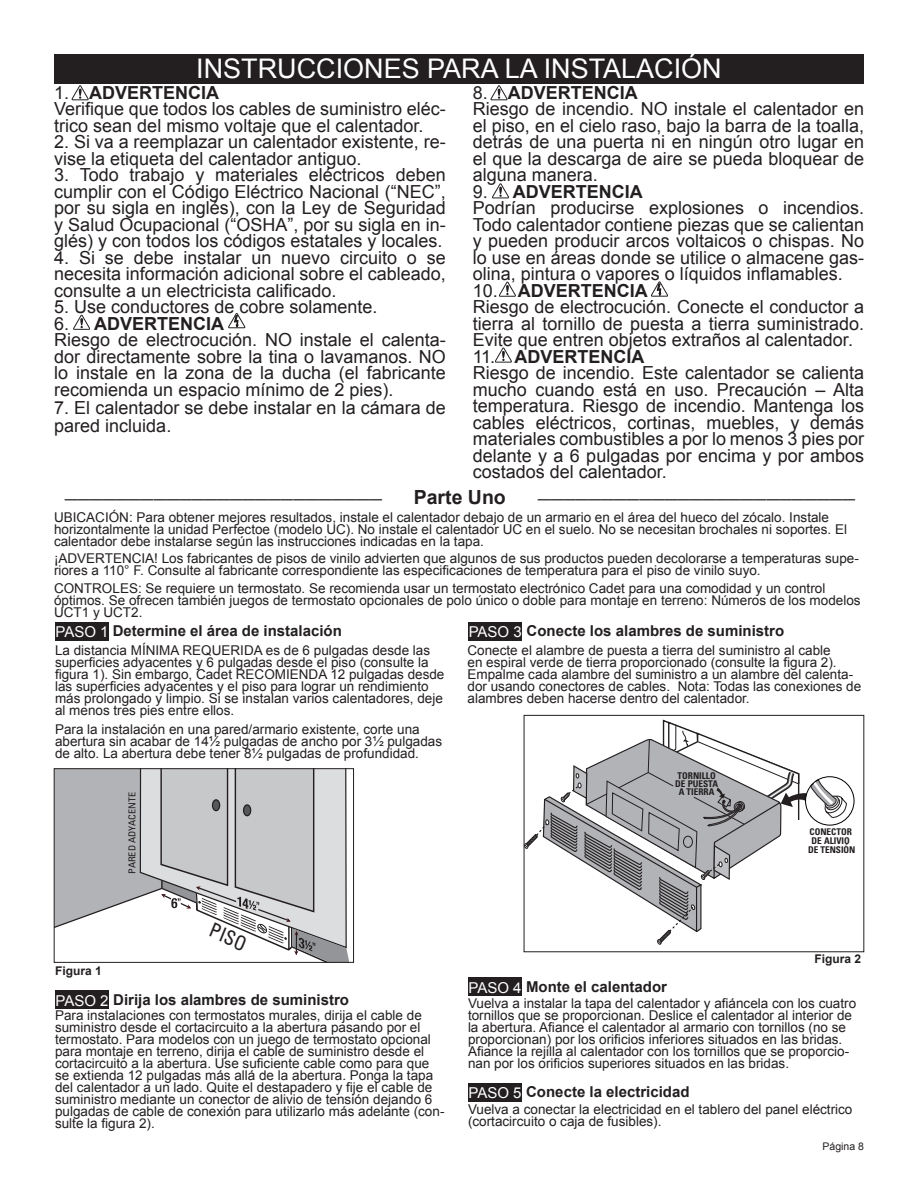
<style>
.page{position:relative;width:918px;height:1188px;background:#fff}
.page>*{position:absolute;margin:0;border:0;box-sizing:border-box;transform-origin:0 0}
.t1{font:27px "Arial";color:#fff}
.t2{font:700 condensed 25.5px "Univers";color:#231f20}
.t3{font:condensed 20.1px "Univers";color:#231f20;scale:.96 1}
.t4{font:700 19.5px "Arial";color:#231f20}
.t5{font:18px/16.5px "Arial";color:#231f20;text-align:justify}
.t6{font:700 18px "Arial";color:#231f20}
.t7{font:700 15px "Arial";color:#231f20}
.t8{font:15px "Arial";color:#fff}
.t9{font:13.5px/12px "Arial";color:#231f20}
.t10{font:700 12px "Arial";color:#231f20}
.t11{font:10.5px "Arial";color:#231f20}
.t12{font:condensed 9.6px "Univers";color:#231f20;scale:1.07 1}
.t13{font:700 condensed 9.3px/9.3px "Univers";color:#231f20;text-align:center}
.s1{font-weight:400}
.s2{font-weight:400;color:#fff}
</style>
<div class="page">
<div style="left:54px;top:54px;width:810px;height:29px;background:#231f20"></div>
<svg style="left:56px;top:770px;width:293px;height:191px"></svg>
<div style="left:54px;top:768px;width:300px;height:195px;border:1px solid #231f20"></div>
<svg style="left:526px;top:720px;width:322px;height:225px"></svg>
<div style="left:524px;top:715px;width:340px;height:237px;border:1px solid #231f20"></div>
<div style="left:55px;top:622px;width:54px;height:19px;background:#231f20"></div>
<div style="left:468px;top:622px;width:54px;height:19px;background:#231f20"></div>
<div style="left:55px;top:990px;width:54px;height:19px;background:#231f20"></div>
<div style="left:468px;top:977px;width:54px;height:19px;background:#231f20"></div>
<div style="left:468px;top:1083px;width:54px;height:19px;background:#231f20"></div>
<svg style="left:73px;top:315px;width:17px;height:15px"></svg>
<svg style="left:228px;top:313px;width:17px;height:16px"></svg>
<svg style="left:491px;top:85px;width:16px;height:15px"></svg>
<svg style="left:72px;top:85px;width:16px;height:15px"></svg>
<svg style="left:499px;top:282px;width:17px;height:14px"></svg>
<svg style="left:651px;top:281px;width:17px;height:16px"></svg>
<svg style="left:492px;top:183px;width:17px;height:15px"></svg>
<svg style="left:495px;top:348px;width:17px;height:14px"></svg>
<p class="t1" style="left:196px;top:51px;width:527px">INSTRUCCIONES PARA LA INSTALACIÓN</p>
<p class="t6" style="left:54px;top:81px;width:167px"><span class="s1">1.</span> ADVERTENCIA</p>
<p class="t5" style="left:54px;top:101px;width:393px">Verifique que todos los cables de suministro eléc&shy;trico sean del mismo voltaje que el calentador.</p>
<p class="t5" style="left:54px;top:134px;width:393px">2. Si va a reemplazar un calentador existente, re&shy;vise la etiqueta del calentador antiguo.</p>
<p class="t5" style="left:54px;top:167px;width:393px">3. Todo trabajo y materiales eléctricos deben cumplir con el Código Eléctrico Nacional (“NEC”, por su sigla en inglés), con la Ley de Seguridad y Salud Ocupacional (“OSHA”, por su sigla en in&shy;glés) y con todos los códigos estatales y locales.</p>
<p class="t5" style="left:54px;top:249px;width:393px">4. Si se debe instalar un nuevo circuito o se necesita información adicional sobre el cableado, consulte a un electricista calificado.</p>
<p class="t5" style="left:54px;top:299px;width:325px">5. Use conductores de cobre solamente.</p>
<p class="t6" style="left:54px;top:312px;width:172px"><span class="s1">6.</span> ADVERTENCIA</p>
<p class="t5" style="left:54px;top:332px;width:393px">Riesgo de electrocución. NO instale el calenta&shy;dor directamente sobre la tina o lavamanos. NO lo instale en la zona de la ducha (el fabricante recomienda un espacio mínimo de 2 pies).</p>
<p class="t5" style="left:54px;top:399px;width:393px;line-height:18px">7. El calentador se debe instalar en la cámara de pared incluida.</p>
<p class="t6" style="left:473px;top:81px;width:167px"><span class="s1">8.</span> ADVERTENCIA</p>
<p class="t5" style="left:473px;top:101px;width:393px">Riesgo de incendio. NO instale el calentador en el piso, en el cielo raso, bajo la barra de la toalla, detrás de una puerta ni en ningún otro lugar en el que la descarga de aire se pueda bloquear de alguna manera.</p>
<p class="t6" style="left:473px;top:180px;width:172px"><span class="s1">9.</span> ADVERTENCIA</p>
<p class="t5" style="left:473px;top:200px;width:393px">Podrían producirse explosiones o incendios.<br>Todo calentador contiene piezas que se calientan y pueden producir arcos voltaicos o chispas. No lo use en áreas donde se utilice o almacene gas&shy;olina, pintura o vapores o líquidos inflamables.</p>
<p class="t6" style="left:473px;top:279px;width:177px"><span class="s1">10.</span> ADVERTENCIA</p>
<p class="t5" style="left:473px;top:299px;width:393px">Riesgo de electrocución. Conecte el conductor a tierra al tornillo de puesta a tierra suministrado.<br>Evite que entren objetos extraños al calentador.</p>
<p class="t6" style="left:473px;top:345px;width:173px"><span class="s1">11.</span> ADVERTENCIA</p>
<p class="t5" style="left:473px;top:365px;width:393px">Riesgo de incendio. Este calentador se calienta mucho cuando está en uso. Precaución – Alta temperatura. Riesgo de incendio. Mantenga los cables eléctricos, cortinas, muebles, y demás materiales combustibles a por lo menos 3 pies por delante y a 6 pulgadas por encima y por ambos costados del calentador.</p>
<p class="t2" style="left:65px;top:470px;width:319px">_________________________</p>
<p class="t4" style="left:414px;top:484px;width:94px">Parte Uno</p>
<p class="t2" style="left:538px;top:470px;width:319px">_________________________</p>
<p class="t9" style="left:54px;top:511px;width:795px">UBICACIÓN: Para obtener mejores resultados, instale el calentador debajo de un armario en el área del hueco del zócalo. Instale horizontalmente la unidad Perfectoe (modelo UC). No instale el calentador UC en el suelo. No se necesitan brochales ni soportes. El calentador debe instalarse según las instrucciones indicadas en la tapa.</p>
<p class="t9" style="left:54px;top:553px;width:806px">¡ADVERTENCIA! Los fabricantes de pisos de vinilo advierten que algunos de sus productos pueden decolorarse a temperaturas supe&shy;riores a 110° F. Consulte al fabricante correspondiente las especificaciones de temperatura para el piso de vinilo suyo.</p>
<p class="t9" style="left:54px;top:582px;width:808px">CONTROLES: Se requiere un termostato. Se recomienda usar un termostato electrónico Cadet para una comodidad y un control óptimos. Se ofrecen también juegos de termostato opcionales de polo único o doble para montaje en terreno: Números de los modelos<br>UCT1 y UCT2.</p>
<p class="t7" style="left:55px;top:621px;width:288px"><span class="s2">PASO 1</span> Determine el área de instalación</p>
<p class="t7" style="left:469px;top:621px;width:317px"><span class="s2">PASO 3</span> Conecte los alambres de suministro</p>
<p class="t9" style="left:55px;top:644px;width:391px">La distancia MÍNIMA REQUERIDA es de 6 pulgadas desde las superficies adyacentes y 6 pulgadas desde el piso (consulte la figura 1). Sin embargo, Cadet RECOMIENDA 12 pulgadas desde las superficies adyacentes y el piso para lograr un rendimiento más prolongado y limpio. Si se instalan varios calentadores, deje al menos tres pies entre ellos.</p>
<p class="t9" style="left:55px;top:723px;width:389px">Para la instalación en una pared/armario existente, corte una abertura sin acabar de 14½ pulgadas de ancho por 3½ pulgadas de alto. La abertura debe tener 8½ pulgadas de profundidad.</p>
<p class="t12" style="left:126px;top:874px;width:77px;rotate:-90deg">PARED ADYACENTE</p>
<p class="t10" style="left:55px;top:963px;width:48px">Figura 1</p>
<p class="t3" style="left:216px;top:917px;width:42px;rotate:25deg">PISO</p>
<p class="t7" style="left:55px;top:990px;width:295px"><span class="s2">PASO 2</span> Dirija los alambres de suministro</p>
<p class="t9" style="left:55px;top:1010px;width:391px">Para instalaciones con termostatos murales, dirija el cable de suministro desde el cortacircuito a la abertura pasando por el termostato. Para modelos con un juego de termostato opcional para montaje en terreno, dirija el cable de suministro desde el cortacircuito a la abertura. Use suficiente cable como para que se extienda 12 pulgadas más allá de la abertura. Ponga la tapa del calentador a un lado. Quite el destapadero y fije el cable de suministro mediante un conector de alivio de tensión dejando 6 pulgadas de cable de conexión para utilizarlo más adelante (con&shy;sulte la figura 2).</p>
<p class="t9" style="left:468px;top:644px;width:395px">Conecte el alambre de puesta a tierra del suministro al cable<br>en espiral verde de tierra proporcionado (consulte la figura 2).<br>Empalme cada alambre del suministro a un alambre del calenta&shy;dor usando conectores de cables. Nota: Todas las conexiones de alambres deben hacerse dentro del calentador.</p>
<p class="t13" style="left:675px;top:772px;width:44px;line-height:8.1px">TORNILLO<br>DE PUESTA<br>A TIERRA</p>
<p class="t7" style="left:468px;top:977px;width:200px"><span class="s2">PASO 4</span> Monte el calentador</p>
<p class="t13" style="left:808px;top:827px;width:49px">CONECTOR<br>DE ALIVIO<br>DE TENSIÓN</p>
<p class="t10" style="left:815px;top:951px;width:48px">Figura 2</p>
<p class="t9" style="left:468px;top:998px;width:390px">Vuelva a instalar la tapa del calentador y afiáncela con los cuatro tornillos que se proporcionan. Deslice el calentador al interior de la abertura. Afiance el calentador al armario con tornillos (no se proporcionan) por los orificios inferiores situados en las bridas.<br>Afiance la rejilla al calentador con los tornillos que se proporcio&shy;nan por los orificios superiores situados en las bridas.</p>
<p class="t8" style="left:468px;top:1083px;width:55px">PASO 5</p>
<p class="t7" style="left:526px;top:1081px;width:165px">Conecte la electricidad</p>
<p class="t9" style="left:468px;top:1103px;width:386px">Vuelva a conectar la electricidad en el tablero del panel eléctrico (cortacircuito o caja de fusibles).</p>
<p class="t11" style="left:823px;top:1139px;width:43px">Página 8</p>
</div>
